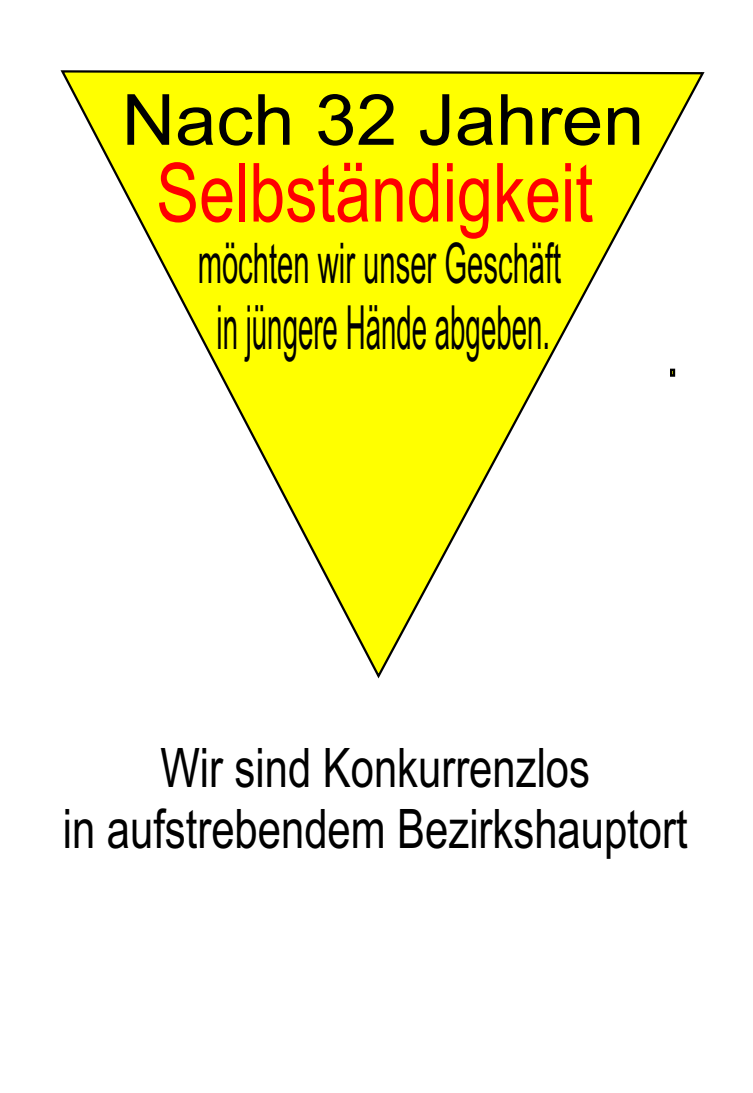
<style>
.page{position:relative;width:753px;height:1093px;background:#fff}
.page>*{position:absolute;margin:0;border:0;box-sizing:border-box;transform-origin:0 0}
.t1{font:81.6px "Arial";color:#f00;scale:.79 1}
.t2{font:70.4px "Arial";color:#000;scale:1.05 1}
.t3{font:60.8px "Arial";color:#000;scale:.45 1}
.t4{font:56px "Arial";color:#000;scale:.52 1}
.t5{font:54.4px/60.8px "Arial";color:#000;text-align:center;scale:.77 1}
</style>
<div class="page">
<svg style="left:60px;top:70px;width:645px;height:609px"></svg>
<p class="t2" style="left:122px;top:93px;width:499px">Nach 32 Jahren</p>
<h1 class="t1" style="left:156px;top:162px;width:554px">Selbständigkeit</h1>
<p class="t4" style="left:198px;top:242px;width:700px">möchten wir unser Geschäft</p>
<p class="t3" style="left:216px;top:305px;width:742px">in jüngere Hände abgeben.</p>
<p class="t5" style="left:63px;top:742px;width:812px">Wir sind Konkurrenzlos<br>in aufstrebendem Bezirkshauptort</p>
</div>
